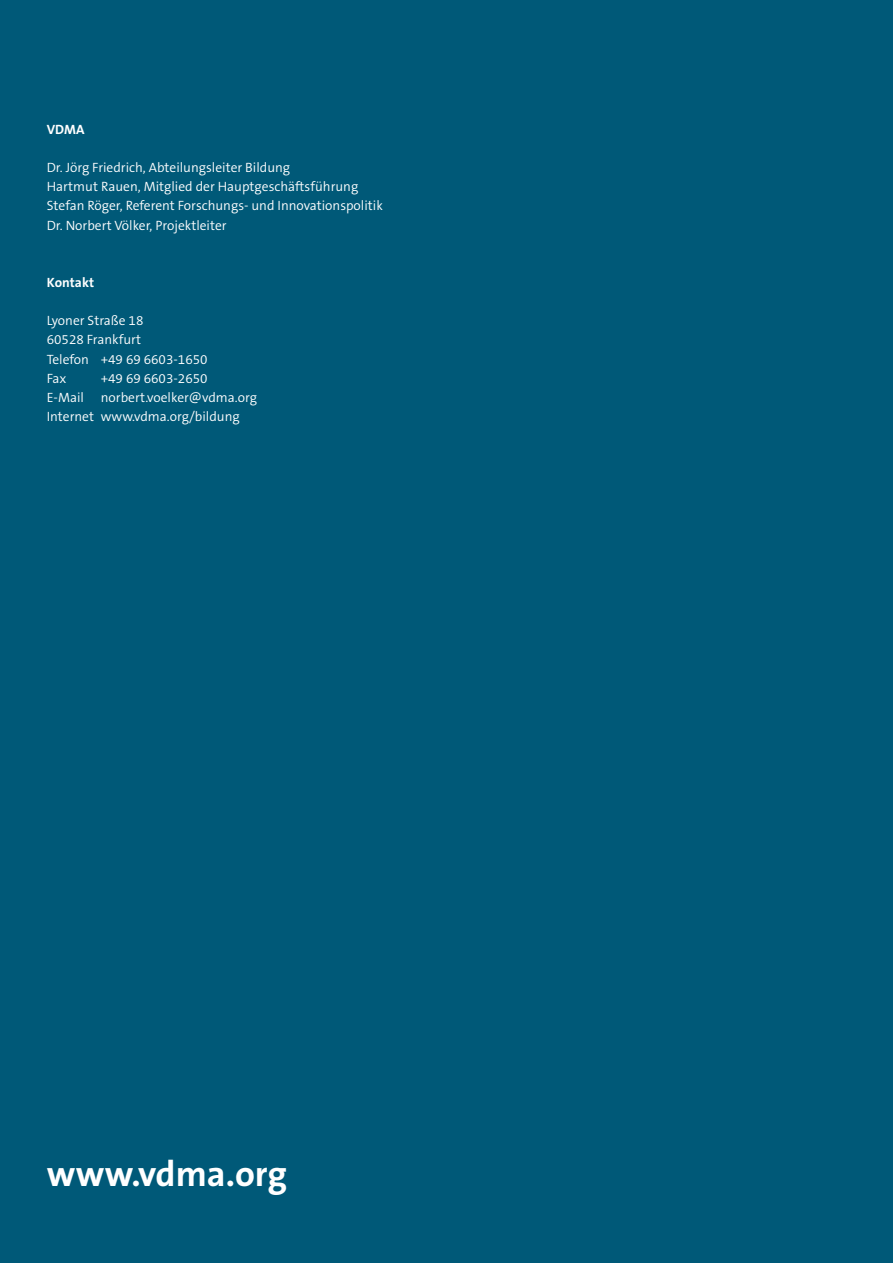
<style>
.page{position:relative;width:893px;height:1263px;background:#005978}
.page>*{position:absolute;margin:0;border:0;box-sizing:border-box;transform-origin:0 0}
.t1{font:700 36px "The Sans B7";color:#fff}
.t2{font:300 13.5px/19.2px "The Sans B4";color:#fff}
.t3{font:700 13.5px "The Sans B7";color:#fff}
</style>
<div class="page">
<p class="t3" style="left:47px;top:122px;width:39px">VDMA</p>
<p class="t2" style="left:47px;top:159px;width:338px">Dr. Jörg Friedrich, Abteilungsleiter Bildung<br>Hartmut Rauen, Mitglied der Hauptgeschäftsführung Stefan Röger, Referent Forschungs- und Innovationspolitik Dr. Norbert Völker, Projektleiter</p>
<p class="t3" style="left:47px;top:275px;width:49px">Kontakt</p>
<p class="t2" style="left:47px;top:312px;width:162px">Lyoner Straße 18<br>60528 Frankfurt<br>Telefon +49 69 6603-1650<br>Fax</p>
<p class="t2" style="left:47px;top:369px;width:212px;text-indent:54px">+49 69 6603-2650<br>E-Mail norbert.voelker@vdma.org<br>Internet www.vdma.org/bildung</p>
<h1 class="t1" style="left:47px;top:1155px;width:242px">www.vdma.org</h1>
</div>
